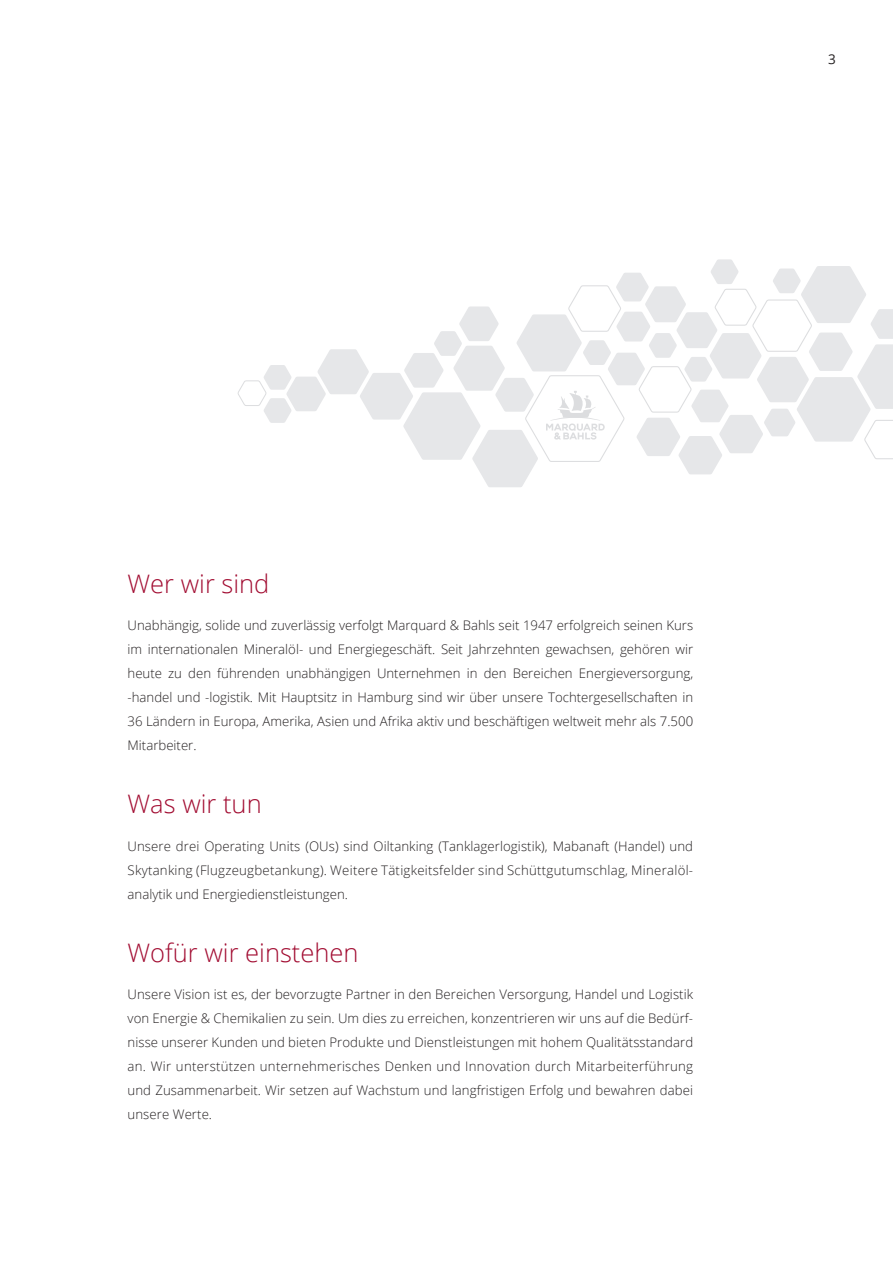
<style>
.page{position:relative;width:893px;height:1263px;background:#fff}
.page>*{position:absolute;margin:0;border:0;box-sizing:border-box;transform-origin:0 0}
.t1{font:300 25.5px "Open Sans";color:#a20d32}
.t2{font:13.5px "Open Sans";color:#231f20}
.t3{font:300 13.2px/24px "Open Sans";color:#231f20;text-align:justify}
</style>
<div class="page">
<svg style="left:237px;top:259px;width:656px;height:228px"></svg>
<p class="t2" style="left:828px;top:50px;width:9px">3</p>
<h1 class="t1" style="left:128px;top:566px;width:143px">Wer wir sind</h1>
<p class="t3" style="left:128px;top:613px;width:567px">Unabhängig, solide und zuverlässig verfolgt Marquard &amp; Bahls seit 1947 erfolgreich seinen Kurs im internationalen Mineralöl- und Energiegeschäft. Seit Jahrzehnten gewachsen, gehören wir heute zu den führenden unabhängigen Unternehmen in den Bereichen Energieversorgung, -handel und -logistik. Mit Hauptsitz in Hamburg sind wir über unsere Tochtergesellschaften in 36 Ländern in Europa, Amerika, Asien und Afrika aktiv und beschäftigen weltweit mehr als 7.500<br>Mitarbeiter.</p>
<h1 class="t1" style="left:128px;top:786px;width:136px">Was wir tun</h1>
<p class="t3" style="left:128px;top:833px;width:567px">Unsere drei Operating Units (OUs) sind Oiltanking (Tanklagerlogistik), Mabanaft (Handel) und Skytanking (Flugzeugbetankung). Weitere Tätigkeitsfelder sind Schüttgutumschlag, Mineralöl&shy;analytik und Energiedienstleistungen.</p>
<h1 class="t1" style="left:128px;top:935px;width:233px">Wofür wir einstehen</h1>
<p class="t3" style="left:128px;top:982px;width:567px">Unsere Vision ist es, der bevorzugte Partner in den Bereichen Versorgung, Handel und Logistik von Energie &amp; Chemikalien zu sein. Um dies zu erreichen, konzentrieren wir uns auf die Bedürf&shy;nisse unserer Kunden und bieten Produkte und Dienstleistungen mit hohem Qualitätsstandard an. Wir unterstützen unternehmerisches Denken und Innovation durch Mitarbeiterführung und Zusammenarbeit. Wir setzen auf Wachstum und langfristigen Erfolg und bewahren dabei unsere Werte.</p>
</div>
